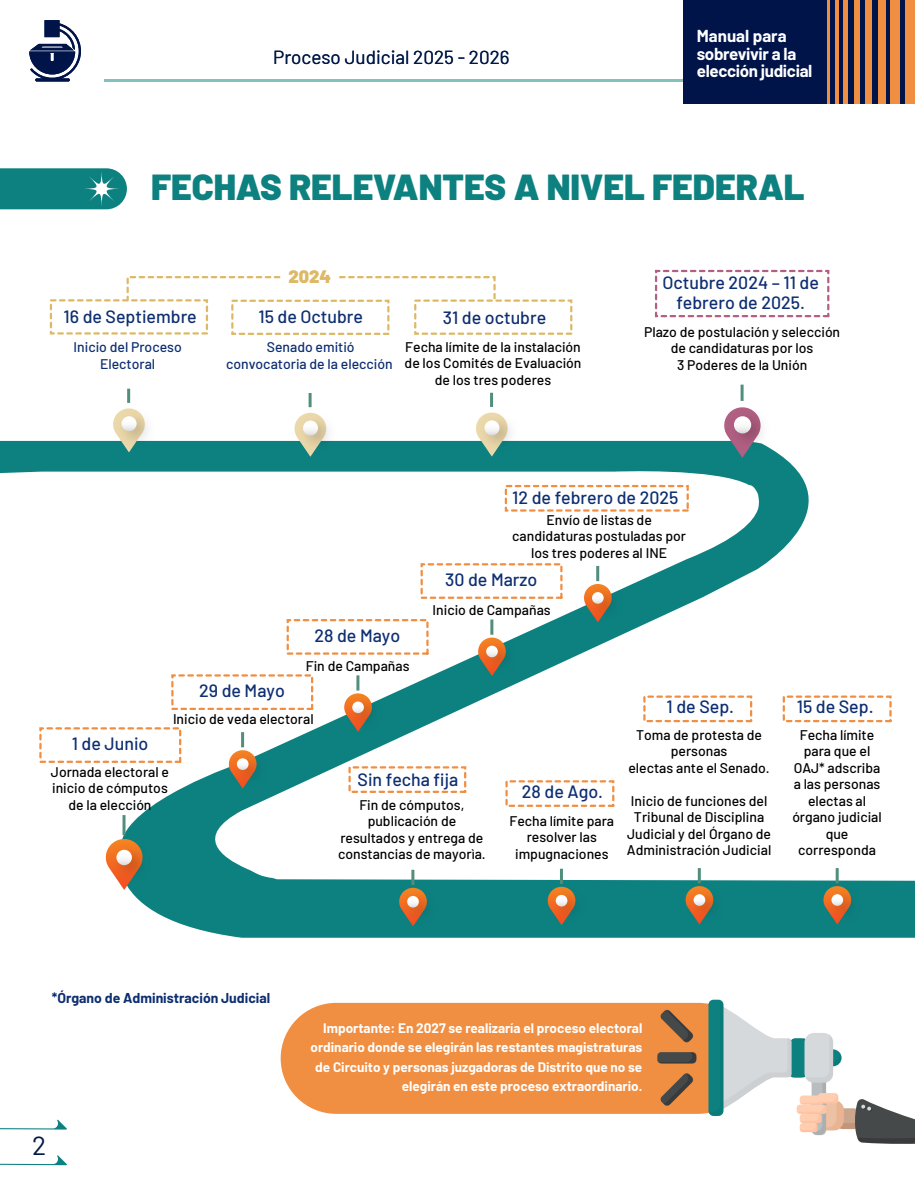
<style>
.page{position:relative;width:915px;height:1191px;background:#fff}
.page>*{position:absolute;margin:0;border:0;box-sizing:border-box;transform-origin:0 0}
.t1{font:900 36.15px "Barlow";color:#0d8180}
.t2{font:26.4px "Barlow";color:#001948}
.t3{font:18.9px "Barlow";color:#001948}
.t4{font:900 18px "Barlow";color:#ddb966}
.t5{font:500 17.7px/20.2px "Barlow";color:#0d2e71;text-align:center}
.t6{font:700 16.95px/17.1px "Barlow";letter-spacing:-.02em;color:#fff}
.t7{font:500 13.95px/16.5px "Barlow";color:#000;text-align:center}
.t8{font:500 13.95px/16.5px "Barlow";color:#0d2e71;text-align:center}
.t9{font:700 13.95px "Barlow";color:#0d2e71}
.t10{font:700 13.5px/19.5px "Barlow";color:#fff;text-align:right}
</style>
<div class="page">
<div style="left:280px;top:1002px;width:473px;height:111px;background:#f08e42;border-radius:55px"></div>
<div style="left:657px;top:1052px;width:39px;height:11px;background:#46494a;border-radius:4px"></div>
<svg style="left:659px;top:1052px;width:37px;height:11px"></svg>
<svg style="left:660px;top:1009px;width:33px;height:33px"></svg>
<svg style="left:660px;top:1073px;width:33px;height:33px"></svg>
<svg style="left:708px;top:1000px;width:206px;height:144px"></svg>
<svg style="left:0;top:168px;width:127px;height:41px;background:#1f8a89"></svg>
<svg style="left:0;top:441px;width:914px;height:496px"></svg>
<hr style="left:740px;top:384px;width:3px;height:17px;background:#518e7d">
<img style="left:722px;top:407px;width:53px;height:50px">
<svg style="left:733px;top:416px;width:18px;height:17px"></svg>
<img style="left:580px;top:579px;width:48px;height:48px">
<svg style="left:582px;top:584px;width:30px;height:21px"></svg>
<hr style="left:596px;top:566px;width:3px;height:15px;background:#518e7d">
<img style="left:474px;top:633px;width:48px;height:48px">
<svg style="left:476px;top:637px;width:31px;height:22px"></svg>
<hr style="left:490px;top:619px;width:3px;height:15px;background:#518e7d">
<div style="left:231px;top:300px;width:158px;height:35px;border:2px dashed #ddb966"></div>
<hr style="left:490px;top:393px;width:3px;height:14px;background:#518e7d">
<img style="left:472px;top:412px;width:52px;height:47px">
<svg style="left:484px;top:420px;width:15px;height:15px"></svg>
<hr style="left:308px;top:393px;width:3px;height:14px;background:#518e7d">
<img style="left:291px;top:412px;width:52px;height:47px">
<svg style="left:303px;top:420px;width:15px;height:15px"></svg>
<hr style="left:127px;top:389px;width:3px;height:14px;background:#518e7d">
<img style="left:110px;top:408px;width:51px;height:47px">
<svg style="left:121px;top:416px;width:15px;height:15px"></svg>
<div style="left:414px;top:299px;width:158px;height:36px;border:2px dashed #ddb966"></div>
<div style="left:654px;top:270px;width:175px;height:47px;border:2px dashed #b16083"></div>
<div style="left:504px;top:485px;width:184px;height:26px;border:2px dashed #f08e42"></div>
<img style="left:395px;top:883px;width:48px;height:48px">
<svg style="left:397px;top:887px;width:31px;height:22px"></svg>
<hr style="left:411px;top:869px;width:3px;height:16px;background:#518e7d">
<div style="left:348px;top:766px;width:118px;height:27px;border:2px dashed #f08e42"></div>
<img style="left:543px;top:882px;width:49px;height:48px">
<svg style="left:546px;top:886px;width:30px;height:22px"></svg>
<hr style="left:559px;top:868px;width:3px;height:16px;background:#518e7d">
<div style="left:505px;top:780px;width:109px;height:27px;border:2px dashed #f08e42"></div>
<img style="left:681px;top:881px;width:48px;height:48px">
<svg style="left:684px;top:886px;width:30px;height:21px"></svg>
<hr style="left:697px;top:868px;width:3px;height:15px;background:#518e7d">
<div style="left:643px;top:695px;width:109px;height:27px;border:2px dashed #f08e42"></div>
<img style="left:819px;top:881px;width:48px;height:48px">
<svg style="left:821px;top:886px;width:31px;height:21px"></svg>
<hr style="left:835px;top:868px;width:3px;height:15px;background:#518e7d">
<div style="left:782px;top:695px;width:109px;height:27px;border:2px dashed #f08e42"></div>
<div style="left:420px;top:563px;width:142px;height:36px;border:2px dashed #f08e42"></div>
<img style="left:225px;top:745px;width:48px;height:48px">
<svg style="left:227px;top:750px;width:31px;height:22px"></svg>
<hr style="left:241px;top:732px;width:3px;height:15px;background:#518e7d">
<svg style="left:104px;top:839px;width:1px;height:28px"></svg>
<img style="left:105px;top:837px;width:52px;height:52px">
<svg style="left:116px;top:849px;width:16px;height:16px"></svg>
<hr style="left:122px;top:815px;width:3px;height:20px;background:#518e7d">
<div style="left:171px;top:674px;width:142px;height:36px;border:2px dashed #f08e42"></div>
<div style="left:39px;top:727px;width:142px;height:36px;border:2px dashed #f08e42"></div>
<img style="left:340px;top:688px;width:48px;height:49px">
<svg style="left:343px;top:693px;width:30px;height:22px"></svg>
<hr style="left:356px;top:675px;width:3px;height:15px;background:#518e7d">
<div style="left:286px;top:619px;width:142px;height:35px;border:2px dashed #f08e42"></div>
<svg style="left:49px;top:276px;width:232px;height:59px"></svg>
<svg style="left:338px;top:276px;width:158px;height:26px"></svg>
<svg style="left:0;top:1155px;width:67px;height:11px"></svg>
<svg style="left:0;top:1119px;width:67px;height:11px"></svg>
<hr style="left:105px;top:79px;width:606px;height:3px;background:#83c1bb">
<svg style="left:29px;top:20px;width:52px;height:62px"></svg>
<div style="left:683px;top:0;width:231px;height:104px;background:#001449"></div>
<div style="left:904px;top:0;width:10px;height:104px;background:#f08e42"></div>
<div style="left:890px;top:0;width:9px;height:104px;background:#f08e42"></div>
<div style="left:877px;top:0;width:8px;height:104px;background:#f08e42"></div>
<div style="left:865px;top:0;width:6px;height:104px;background:#f08e42"></div>
<div style="left:853px;top:0;width:6px;height:104px;background:#f08e42"></div>
<hr style="left:843px;top:0;width:4px;height:104px;background:#f08e42">
<svg style="left:835px;top:0;width:3px;height:104px"></svg>
<hr style="left:826px;top:0;width:2px;height:104px;background:#f08e42">
<h3 class="t3" style="left:273px;top:44px;width:238px">Proceso Judicial 2025 - 2026</h3>
<p class="t6" style="left:696px;top:26px;width:117px">Manual para sobrevivir a la elección judicial</p>
<h1 class="t1" style="left:151px;top:160px;width:654px">FECHAS RELEVANTES A NIVEL FEDERAL</h1>
<p class="t5" style="left:64px;top:305px;width:135px">16 de Septiembre</p>
<p class="t8" style="left:74px;top:338px;width:110px">Inicio del Proceso<br>Electoral</p>
<p class="t4" style="left:288px;top:263px;width:44px">2024</p>
<p class="t5" style="left:258px;top:305px;width:106px">15 de Octubre</p>
<p class="t8" style="left:226px;top:338px;width:168px">Senado emitió convocatoria de la elección</p>
<p class="t5" style="left:442px;top:306px;width:105px">31 de octubre</p>
<p class="t7" style="left:404px;top:337px;width:178px">Fecha límite de la instalación de los Comités de Evaluación de los tres poderes</p>
<p class="t5" style="left:662px;top:271px;width:158px">Octubre 2024 – 11 de febrero de 2025.</p>
<p class="t7" style="left:644px;top:322px;width:197px">Plazo de postulación y selección de candidaturas por los<br>3 Poderes de la Unión</p>
<p class="t5" style="left:314px;top:623px;width:87px">28 de Mayo</p>
<p class="t7" style="left:306px;top:657px;width:105px">Fin de Campañas</p>
<p class="t5" style="left:512px;top:486px;width:168px">12 de febrero de 2025</p>
<p class="t7" style="left:512px;top:510px;width:175px">Envío de listas de candidaturas postuladas por los tres poderes al INE</p>
<p class="t5" style="left:445px;top:568px;width:94px">30 de Marzo</p>
<p class="t7" style="left:432px;top:601px;width:120px">Inicio de Campañas</p>
<p class="t5" style="left:199px;top:679px;width:87px">29 de Mayo</p>
<p class="t7" style="left:173px;top:709px;width:142px">Inicio de veda electoral</p>
<p class="t5" style="left:72px;top:732px;width:78px">1 de Junio</p>
<p class="t7" style="left:51px;top:762px;width:120px">Jornada electoral e inicio de cómputos de la elección</p>
<p class="t5" style="left:357px;top:767px;width:102px">Sin fecha fija</p>
<p class="t7" style="left:338px;top:795px;width:149px">Fin de cómputos, publicación de resultados y entrega de constancias de mayorìa.</p>
<p class="t5" style="left:521px;top:780px;width:83px">28 de Ago.</p>
<p class="t7" style="left:509px;top:811px;width:106px">Fecha límite para resolver las impugnaciones</p>
<p class="t5" style="left:666px;top:695px;width:69px">1 de Sep.</p>
<p class="t7" style="left:628px;top:725px;width:143px">Toma de protesta de personas<br>electas ante el Senado.</p>
<p class="t7" style="left:626px;top:791px;width:146px">Inicio de funciones del<br>Tribunal de Disciplina<br>Judicial y del Órgano de<br>Administración Judicial</p>
<p class="t5" style="left:796px;top:695px;width:78px">15 de Sep.</p>
<p class="t7" style="left:792px;top:725px;width:91px">Fecha límite para que el<br>OAJ* adscriba a las personas electas al órgano judicial que corresponda</p>
<p class="t9" style="left:52px;top:987px;width:220px">*Órgano de Administración Judicial</p>
<h2 class="t2" style="left:32px;top:1126px;width:16px">2</h2>
<p class="t10" style="left:310px;top:1017px;width:333px">Importante: En 2027 se realizaría el proceso electoral ordinario donde se elegirán las restantes magistraturas de Circuito y personas juzgadoras de Distrito que no se elegirán en este proceso extraordinario.</p>
</div>
